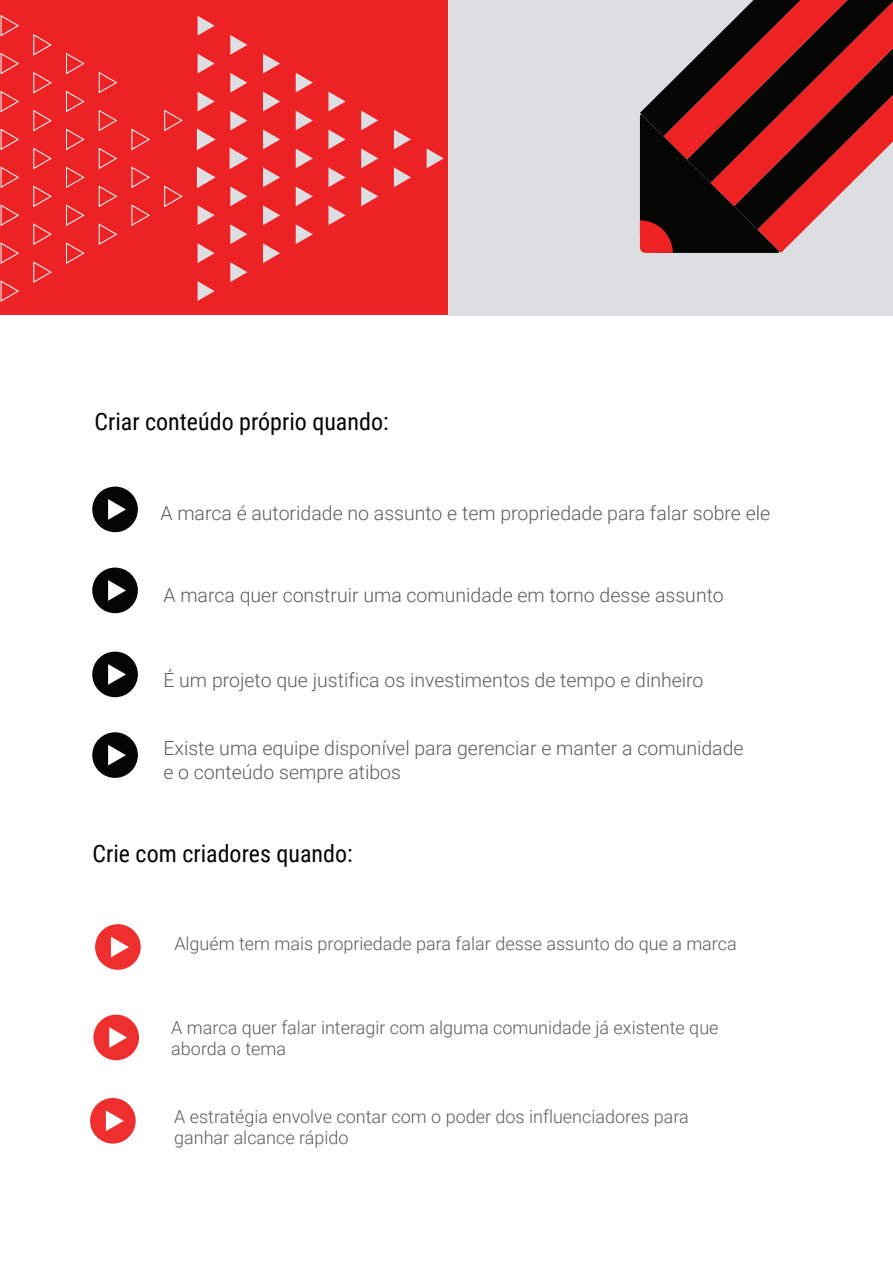
<style>
.page{position:relative;width:893px;height:1263px;background:#fff}
.page>*{position:absolute;margin:0;border:0;box-sizing:border-box;transform-origin:0 0}
.t1{font:24px "Roboto Condensed";color:#040503}
.t2{font:300 19.5px/23.4px "Roboto";color:#5c5c5d}
.t3{font:300 18px/21.6px "Roboto";color:#5c5c5d}
</style>
<div class="page">
<div style="left:93px;top:1015px;width:46px;height:45px;background:#ee2f2d;border-radius:50%"></div>
<svg style="left:109px;top:1027px;width:18px;height:21px"></svg>
<div style="left:90px;top:1098px;width:46px;height:45px;background:#ee2f2d;border-radius:50%"></div>
<svg style="left:106px;top:1110px;width:18px;height:21px"></svg>
<div style="left:95px;top:924px;width:46px;height:46px;background:#ee2f2d;border-radius:50%"></div>
<svg style="left:111px;top:937px;width:18px;height:20px"></svg>
<div style="left:0;top:0;width:506px;height:315px;background:#ec2225"></div>
<div style="left:449px;top:0;width:444px;height:315px;background:#dddee1"></div>
<svg style="left:640px;top:0;width:253px;height:253px"></svg>
<div style="left:92px;top:487px;width:46px;height:45px;background:#050504;border-radius:50%"></div>
<svg style="left:108px;top:499px;width:18px;height:21px"></svg>
<div style="left:92px;top:568px;width:46px;height:45px;background:#050504;border-radius:50%"></div>
<svg style="left:108px;top:580px;width:18px;height:21px"></svg>
<div style="left:92px;top:652px;width:46px;height:45px;background:#050504;border-radius:50%"></div>
<svg style="left:108px;top:664px;width:18px;height:21px"></svg>
<div style="left:92px;top:732px;width:46px;height:46px;background:#050504;border-radius:50%"></div>
<svg style="left:108px;top:745px;width:18px;height:20px"></svg>
<svg style="left:0;top:15px;width:19px;height:22px"></svg>
<svg style="left:33px;top:34px;width:19px;height:22px"></svg>
<svg style="left:33px;top:72px;width:19px;height:22px"></svg>
<svg style="left:33px;top:110px;width:19px;height:22px"></svg>
<svg style="left:33px;top:147px;width:19px;height:22px"></svg>
<svg style="left:33px;top:185px;width:19px;height:22px"></svg>
<svg style="left:33px;top:223px;width:19px;height:22px"></svg>
<svg style="left:33px;top:261px;width:19px;height:22px"></svg>
<svg style="left:66px;top:53px;width:19px;height:22px"></svg>
<svg style="left:66px;top:90px;width:19px;height:22px"></svg>
<svg style="left:66px;top:128px;width:19px;height:22px"></svg>
<svg style="left:66px;top:166px;width:19px;height:22px"></svg>
<svg style="left:66px;top:204px;width:19px;height:22px"></svg>
<svg style="left:66px;top:242px;width:19px;height:22px"></svg>
<svg style="left:98px;top:72px;width:20px;height:22px"></svg>
<svg style="left:98px;top:110px;width:20px;height:21px"></svg>
<svg style="left:98px;top:147px;width:20px;height:22px"></svg>
<svg style="left:98px;top:185px;width:20px;height:22px"></svg>
<svg style="left:98px;top:223px;width:20px;height:22px"></svg>
<svg style="left:131px;top:128px;width:19px;height:22px"></svg>
<svg style="left:131px;top:166px;width:19px;height:22px"></svg>
<svg style="left:131px;top:204px;width:19px;height:22px"></svg>
<svg style="left:164px;top:109px;width:19px;height:22px"></svg>
<svg style="left:164px;top:185px;width:19px;height:22px"></svg>
<svg style="left:0;top:280px;width:19px;height:22px"></svg>
<svg style="left:0;top:242px;width:19px;height:22px"></svg>
<svg style="left:0;top:204px;width:19px;height:22px"></svg>
<svg style="left:0;top:166px;width:19px;height:22px"></svg>
<svg style="left:0;top:128px;width:19px;height:22px"></svg>
<svg style="left:0;top:90px;width:19px;height:22px"></svg>
<svg style="left:0;top:53px;width:19px;height:22px"></svg>
<svg style="left:198px;top:16px;width:17px;height:20px"></svg>
<svg style="left:230px;top:35px;width:17px;height:20px"></svg>
<svg style="left:230px;top:73px;width:17px;height:20px"></svg>
<svg style="left:230px;top:111px;width:17px;height:20px"></svg>
<svg style="left:229px;top:147px;width:19px;height:22px"></svg>
<svg style="left:230px;top:186px;width:17px;height:20px"></svg>
<svg style="left:230px;top:224px;width:17px;height:20px"></svg>
<svg style="left:230px;top:262px;width:17px;height:20px"></svg>
<svg style="left:263px;top:54px;width:17px;height:19px"></svg>
<svg style="left:263px;top:92px;width:17px;height:19px"></svg>
<svg style="left:263px;top:130px;width:17px;height:19px"></svg>
<svg style="left:263px;top:167px;width:17px;height:20px"></svg>
<svg style="left:263px;top:205px;width:17px;height:20px"></svg>
<svg style="left:263px;top:243px;width:17px;height:20px"></svg>
<svg style="left:296px;top:73px;width:17px;height:19px"></svg>
<svg style="left:296px;top:111px;width:17px;height:19px"></svg>
<svg style="left:296px;top:149px;width:17px;height:19px"></svg>
<svg style="left:296px;top:186px;width:17px;height:20px"></svg>
<svg style="left:296px;top:224px;width:17px;height:20px"></svg>
<svg style="left:328px;top:92px;width:18px;height:19px"></svg>
<svg style="left:328px;top:129px;width:18px;height:20px"></svg>
<svg style="left:328px;top:167px;width:18px;height:20px"></svg>
<svg style="left:328px;top:205px;width:18px;height:20px"></svg>
<svg style="left:361px;top:111px;width:17px;height:19px"></svg>
<svg style="left:361px;top:148px;width:17px;height:20px"></svg>
<svg style="left:361px;top:186px;width:17px;height:20px"></svg>
<svg style="left:394px;top:129px;width:17px;height:20px"></svg>
<svg style="left:394px;top:167px;width:17px;height:20px"></svg>
<svg style="left:198px;top:281px;width:17px;height:20px"></svg>
<svg style="left:198px;top:243px;width:17px;height:20px"></svg>
<svg style="left:198px;top:205px;width:17px;height:20px"></svg>
<svg style="left:196px;top:166px;width:20px;height:22px"></svg>
<svg style="left:196px;top:128px;width:20px;height:22px"></svg>
<svg style="left:198px;top:92px;width:17px;height:19px"></svg>
<svg style="left:198px;top:54px;width:17px;height:19px"></svg>
<svg style="left:427px;top:148px;width:17px;height:20px"></svg>
<p class="t1" style="left:94px;top:404px;width:296px">Criar conteúdo próprio quando:</p>
<p class="t2" style="left:160px;top:501px;width:611px">A marca é autoridade no assunto e tem propriedade para falar sobre ele</p>
<p class="t2" style="left:163px;top:582px;width:562px">A marca quer construir uma comunidade em torno desse assunto</p>
<p class="t2" style="left:163px;top:668px;width:542px">É um projeto que justifica os investimentos de tempo e dinheiro</p>
<p class="t2" style="left:163px;top:736px;width:582px">Existe uma equipe disponível para gerenciar e manter a comunidade e o conteúdo sempre atibos</p>
<p class="t1" style="left:93px;top:837px;width:262px">Crie com criadores quando:</p>
<p class="t3" style="left:174px;top:932px;width:564px">Alguém tem mais propriedade para falar desse assunto do que a marca</p>
<p class="t3" style="left:171px;top:1016px;width:549px">A marca quer falar interagir com alguma comunidade já existente que aborda o tema</p>
<p class="t3" style="left:174px;top:1105px;width:516px">A estratégia envolve contar com o poder dos influenciadores para ganhar alcance rápido</p>
</div>
